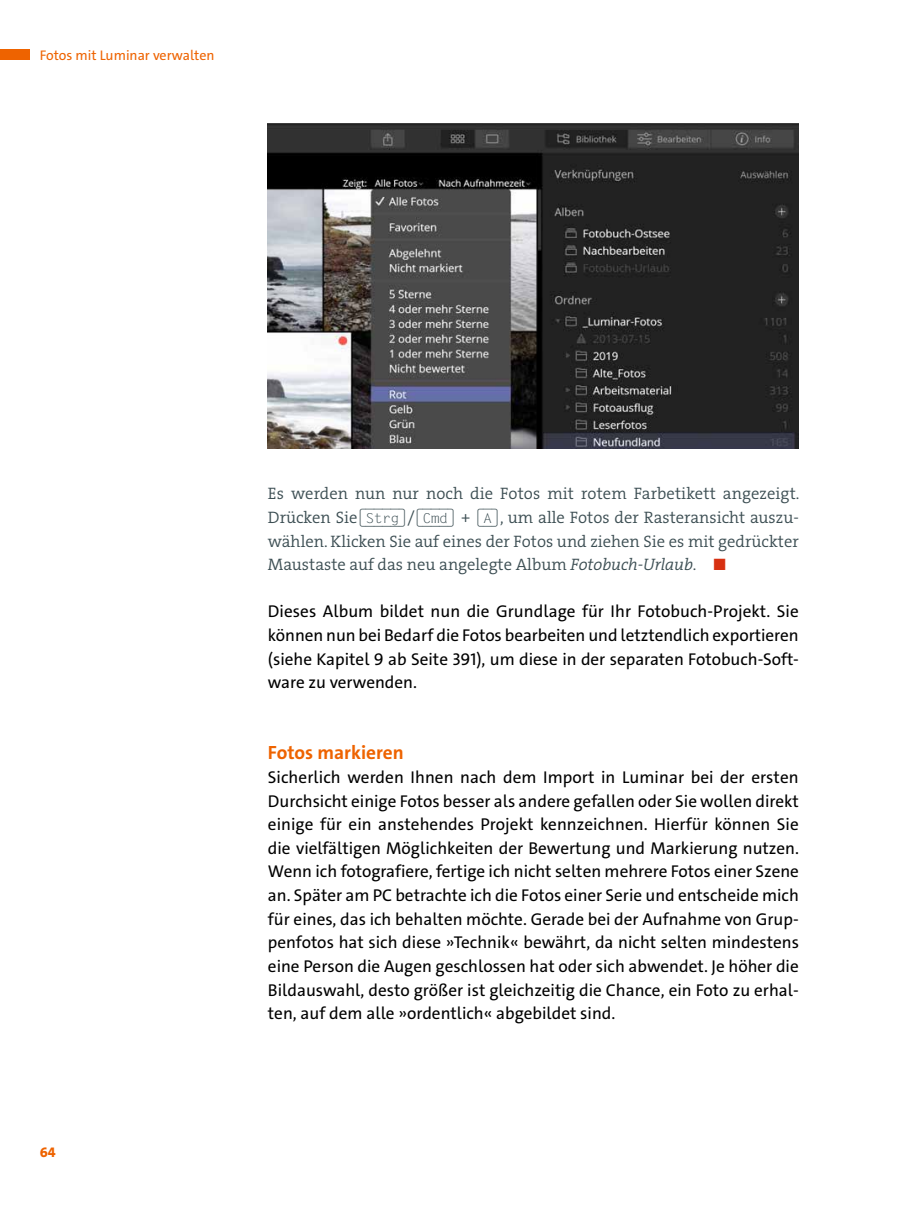
<style>
.page{position:relative;width:918px;height:1216px;background:#fff}
.page>*{position:absolute;margin:0;border:0;box-sizing:border-box;transform-origin:0 0}
._122_H3{font:700 19.25px "The Sans C4 s";color:#ee6300}
._201_Standard_O{font:17.15px/23.6px "The Sans C4 s";color:#000;text-align:justify}
._202_Standard_O_AO{font:17.15px/23.6px "The Sans C4 s";color:#000;text-align:justify}
._609_Praxis_Std_O_AO{font:16.62px/23.6px "The Serif HP4 Se Lig";color:#3c4e53;text-align:justify}
.t1{font:14px "The Sans C4 s";color:#ee6300}
.t2{font:800 14px "The Sans C4 s";color:#ee6300}
.s1{font-family:"Keyboard"}
.s2{font-family:"The Serif HP4 Se Lig IT"}
.s3{color:#d73011}
</style>
<div class="page">
<img style="left:268px;top:123px;width:531px;height:325px">
<div style="left:0;top:50px;width:30px;height:10px;background:#ee6300"></div>
<p class="t1" style="left:40px;top:47px;width:176px">Fotos mit Luminar verwalten</p>
<p class="t2" style="left:40px;top:1143px;width:17px">64</p>
<p class="_609_Praxis_Std_O_AO" style="left:268px;top:482px;width:533px">Es werden nun nur noch die Fotos mit rotem Farbetikett angezeigt.<br>Drücken Sie<span class="s1">(Strg)</span>/<span class="s1">(Cmd)</span> + <span class="s1">(A)</span>, um alle Fotos der Rasteransicht auszu&shy;wählen. Klicken Sie auf eines der Fotos und ziehen Sie es mit gedrückter Maustaste auf das neu angelegte Album <span class="s2">Fotobuch-Urlaub</span>. <span class="s3">■</span></p>
<p class="_202_Standard_O_AO" style="left:268px;top:600px;width:532px">Dieses Album bildet nun die Grundlage für Ihr Fotobuch-Projekt. Sie können nun bei Bedarf die Fotos bearbeiten und letztendlich exportieren (siehe Kapitel 9 ab Seite 391), um diese in der separaten Fotobuch-Soft&shy;ware zu verwenden.</p>
<p class="_122_H3" style="left:268px;top:740px;width:137px">Fotos markieren</p>
<p class="_201_Standard_O" style="left:268px;top:765px;width:532px">Sicherlich werden Ihnen nach dem Import in Luminar bei der ersten Durchsicht einige Fotos besser als andere gefallen oder Sie wollen direkt einige für ein anstehendes Projekt kennzeichnen. Hierfür können Sie die vielfältigen Möglichkeiten der Bewertung und Markierung nutzen.<br>Wenn ich fotografiere, fertige ich nicht selten mehrere Fotos einer Szene an. Später am PC betrachte ich die Fotos einer Serie und entscheide mich für eines, das ich behalten möchte. Gerade bei der Aufnahme von Grup&shy;penfotos hat sich diese »Technik« bewährt, da nicht selten mindestens eine Person die Augen geschlossen hat oder sich abwendet. Je höher die Bildauswahl, desto größer ist gleichzeitig die Chance, ein Foto zu erhal&shy;ten, auf dem alle »ordentlich« abgebildet sind.</p>
</div>
